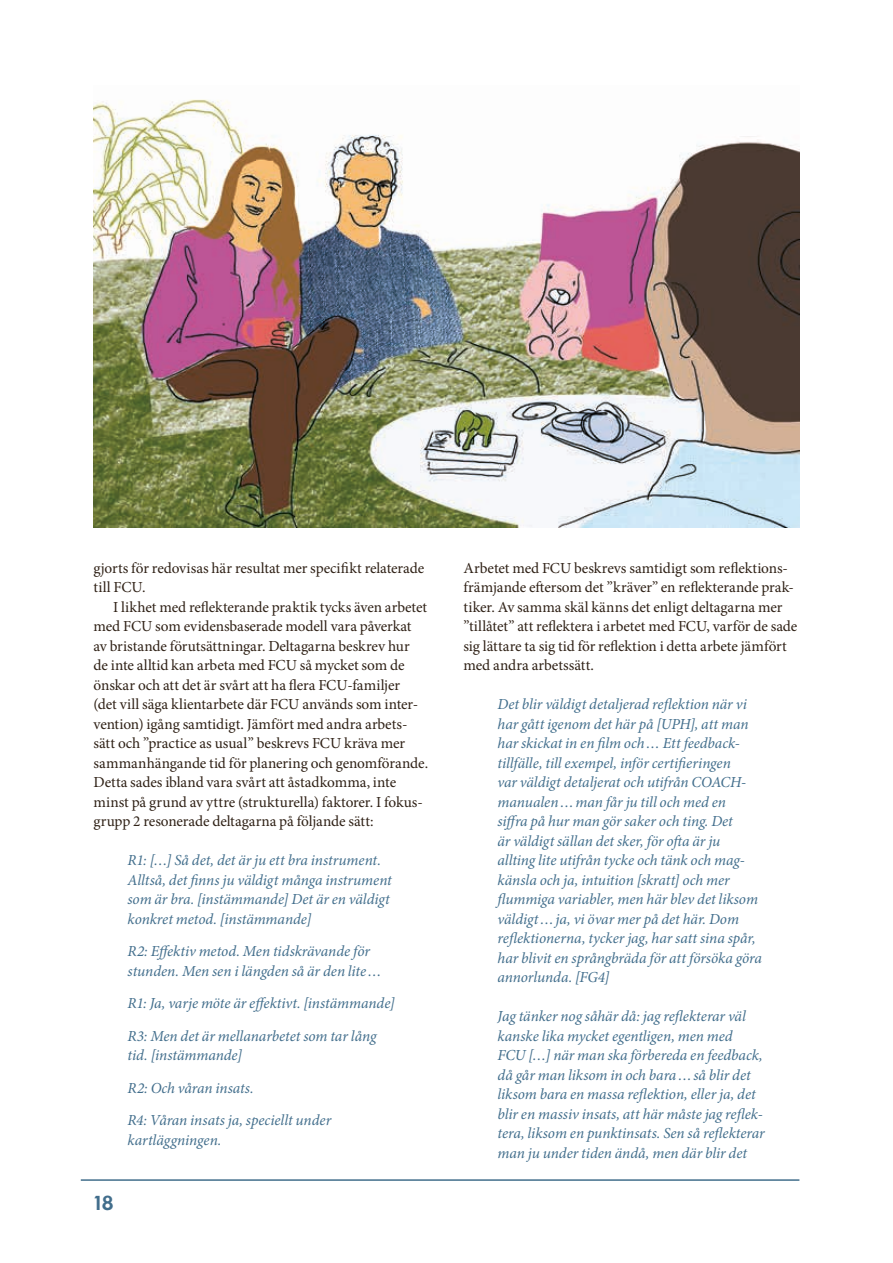
<style>
.page{position:relative;width:893px;height:1263px;background:#fff}
.page>*{position:absolute;margin:0;border:0;box-sizing:border-box;transform-origin:0 0}
.t1{font:600 19.5px "Stilu";color:#426e8c}
.t2{font:italic 15.3px/19.5px "Minion Pro";letter-spacing:-.005em;color:#426e8c}
.t3{font:15.3px/19.5px "Minion Pro";letter-spacing:-.005em;color:#2f2116}
</style>
<div class="page">
<hr style="left:81px;top:1179px;width:718px;height:2px;background:#426e8c">
<img style="left:94px;top:99px;width:705px;height:428px">
<p class="t3" style="left:94px;top:558px;width:332px">gjorts för redovisas här resultat mer specifikt relaterade till FCU.</p>
<p class="t3" style="left:94px;top:597px;width:336px;text-indent:20px">I likhet med reflekterande praktik tycks även arbetet med FCU som evidensbaserade modell vara påverkat av bristande förutsättningar. Deltagarna beskrev hur<br>de inte alltid kan arbeta med FCU så mycket som de önskar och att det är svårt att ha flera FCU-familjer<br>(det vill säga klientarbete där FCU används som inter&shy;vention) igång samtidigt. Jämfört med andra arbets&shy;sätt och ”practice as usual” beskrevs FCU kräva mer sammanhängande tid för planering och genomförande.<br>Detta sades ibland vara svårt att åstadkomma, inte minst på grund av yttre (strukturella) faktorer. I fokus&shy;grupp 2 resonerade deltagarna på följande sätt:</p>
<p class="t2" style="left:128px;top:850px;width:266px">R1: […] Så det, det är ju ett bra instrument.<br>Alltså, det finns ju väldigt många instrument som är bra. [instämmande] Det är en väldigt konkret metod. [instämmande]</p>
<p class="t2" style="left:128px;top:941px;width:256px">R2: Effektiv metod. Men tidskrävande för stunden. Men sen i längden så är den lite…</p>
<p class="t2" style="left:128px;top:987px;width:269px;line-height:32.5px">R1: Ja, varje möte är effektivt. [instämmande]<br>R3: Men det är mellanarbetet som tar lång</p>
<p class="t2" style="left:128px;top:1039px;width:205px;line-height:32.5px">tid. [instämmande]<br>R2: Och våran insats.<br>R4: Våran insats ja, speciellt under</p>
<p class="t2" style="left:128px;top:1130px;width:95px">kartläggningen.</p>
<p class="t1" style="left:94px;top:1190px;width:22px">18</p>
<p class="t3" style="left:463px;top:558px;width:335px">Arbetet med FCU beskrevs samtidigt som reflektions&shy;främjande eftersom det ”kräver” en reflekterande prak&shy;tiker. Av samma skäl känns det enligt deltagarna mer ”tillåtet” att reflektera i arbetet med FCU, varför de sade sig lättare ta sig tid för reflektion i detta arbete jämfört med andra arbetssätt.</p>
<p class="t2" style="left:497px;top:694px;width:266px">Det blir väldigt detaljerad reflektion när vi har gått igenom det här på [UPH], att man har skickat in en film och… Ett feedback&shy;tillfälle, till exempel, inför certifieringen<br>var väldigt detaljerat och utifrån COACH&shy;manualen…man får ju till och med en<br>siffra på hur man gör saker och ting. Det<br>är väldigt sällan det sker, för ofta är ju allting lite utifrån tycke och tänk och mag&shy;känsla och ja, intuition [skratt] och mer flummiga variabler, men här blev det liksom väldigt…ja, vi övar mer på det här. Dom reflektionerna, tycker jag, har satt sina spår, har blivit en språngbräda för att försöka göra annorlunda. [FG4]</p>
<p class="t2" style="left:497px;top:1007px;width:269px">Jag tänker nog såhär då: jag reflekterar väl kanske lika mycket egentligen, men med<br>FCU […] när man ska förbereda en feedback, då går man liksom in och bara…så blir det liksom bara en massa reflektion, eller ja, det blir en massiv insats, att här måste jag reflek&shy;tera, liksom en punktinsats. Sen så reflekterar man ju under tiden ändå, men där blir det</p>
</div>
